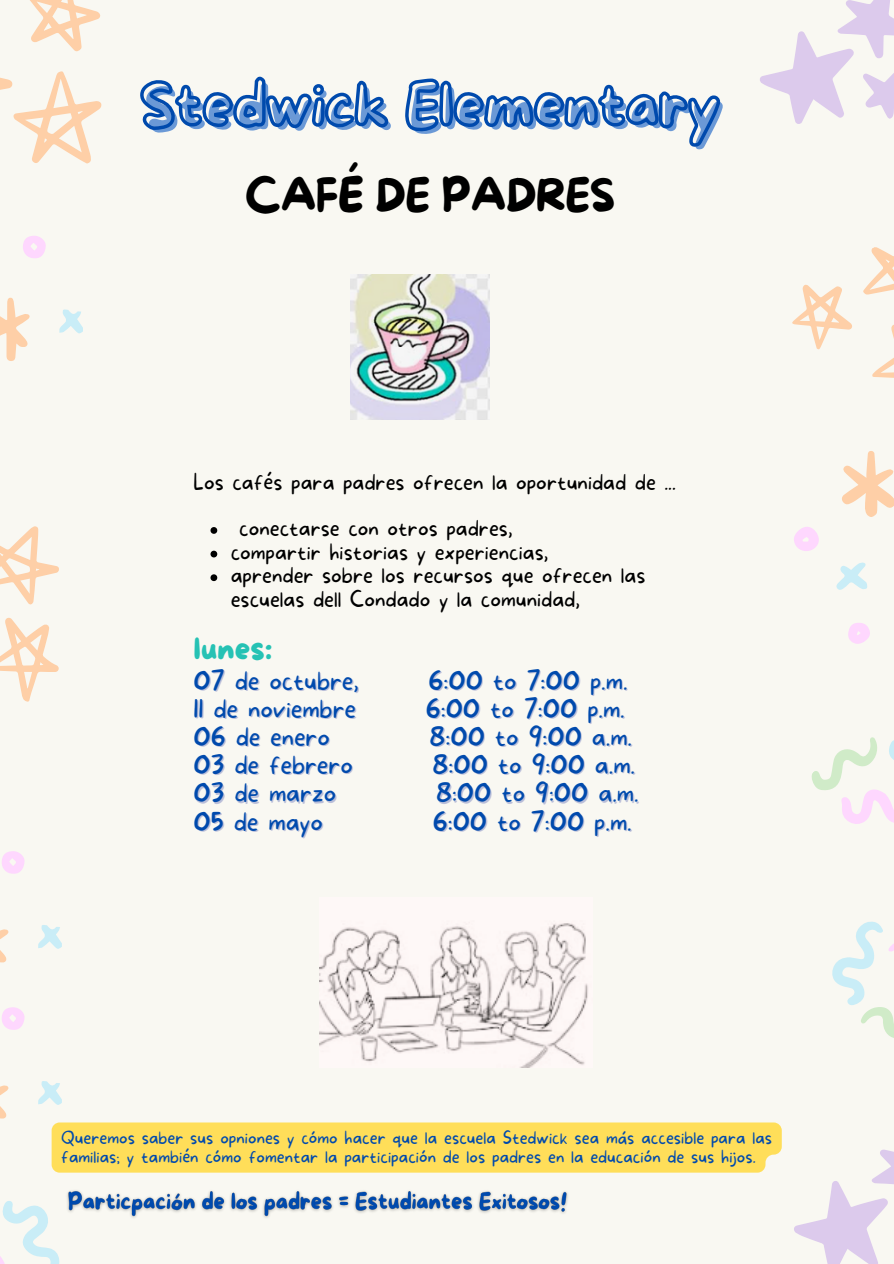
<style>
.page{position:relative;width:894px;height:1264px;background:#fff}
.page>*{position:absolute;margin:0;border:0;box-sizing:border-box;transform-origin:0 0}
.t1{font:61.5px "More Sugar";letter-spacing:-.015em;color:#6b99d6}
.t2{font:45px "More Sugar";letter-spacing:-.025em;color:#000}
.t3{font:31.5px "More Sugar";letter-spacing:-.015em;color:#26c2b4}
.t4{font:100 25.5px "More Sugar";color:#004aad}
.t5{font:100 21.75px/23.7px "More Sugar";color:#000}
.t6{font:100 17.4px/19.2px "More Sugar";color:#004aad}
</style>
<div class="page">
<div style="left:0;top:0;width:893px;height:1263px;background:#f9f8f2"></div>
<svg style="left:794px;top:1149px;width:99px;height:114px"></svg>
<svg style="left:832px;top:921px;width:61px;height:117px"></svg>
<svg style="left:0;top:0;width:102px;height:164px"></svg>
<svg style="left:59px;top:309px;width:24px;height:25px"></svg>
<svg style="left:0;top:297px;width:30px;height:64px"></svg>
<svg style="left:23px;top:236px;width:23px;height:22px"></svg>
<svg style="left:792px;top:247px;width:101px;height:131px"></svg>
<svg style="left:0;top:1201px;width:60px;height:62px"></svg>
<svg style="left:842px;top:451px;width:51px;height:66px"></svg>
<svg style="left:836px;top:562px;width:31px;height:28px"></svg>
<svg style="left:794px;top:527px;width:24px;height:24px"></svg>
<svg style="left:848px;top:623px;width:22px;height:21px"></svg>
<img style="left:319px;top:923px;width:269px;height:144px">
<img style="left:350px;top:366px;width:139px;height:54px">
<svg style="left:140px;top:76px;width:580px;height:290px"></svg>
<svg style="left:210px;top:527px;width:7px;height:7px"></svg>
<svg style="left:210px;top:550px;width:7px;height:7px"></svg>
<svg style="left:210px;top:574px;width:7px;height:7px"></svg>
<div style="left:52px;top:1122px;width:729px;height:50px;background:#ffde59"></div>
<img style="left:67px;top:1190px;width:501px;height:28px">
<svg style="left:811px;top:737px;width:82px;height:87px"></svg>
<svg style="left:38px;top:925px;width:24px;height:24px"></svg>
<svg style="left:0;top:929px;width:9px;height:34px"></svg>
<svg style="left:2px;top:851px;width:23px;height:23px"></svg>
<svg style="left:760px;top:0;width:133px;height:124px"></svg>
<svg style="left:0;top:526px;width:59px;height:176px"></svg>
<svg style="left:38px;top:1081px;width:24px;height:24px"></svg>
<svg style="left:0;top:1085px;width:9px;height:34px"></svg>
<svg style="left:2px;top:1007px;width:23px;height:23px"></svg>
<h1 class="t1" style="left:144px;top:76px;width:582px">Stedwick Elementary</h1>
<p class="t2" style="left:245px;top:170px;width:372px">CAFÉ DE PADRES</p>
<p class="t5" style="left:193px;top:471px;width:483px">Los cafés para padres ofrecen la oportunidad de ...</p>
<p class="t5" style="left:231px;top:517px;width:416px;text-indent:9px">conectarse con otros padres,<br>compartir historias y experiencias,<br>aprender sobre los recursos que ofrecen las escuelas dell Condado y la comunidad,</p>
<h3 class="t3" style="left:193px;top:631px;width:80px">lunes:</h3>
<p class="t4" style="left:193px;top:665px;width:167px">07 de octubre,</p>
<p class="t4" style="left:428px;top:665px;width:200px">6:00 to 7:00 p.m.</p>
<p class="t4" style="left:193px;top:693px;width:164px">11 de noviembre</p>
<h5 class="t4" style="left:426px;top:693px;width:200px">6:00 to 7:00 p.m.</h5>
<p class="t4" style="left:193px;top:721px;width:138px">06 de enero</p>
<p class="t4" style="left:429px;top:721px;width:204px">8:00 to 9:00 a.m.</p>
<p class="t4" style="left:193px;top:750px;width:161px">03 de febrero</p>
<h4 class="t4" style="left:432px;top:750px;width:204px">8:00 to 9:00 a.m.</h4>
<p class="t4" style="left:193px;top:778px;width:144px">03 de marzo</p>
<p class="t4" style="left:436px;top:778px;width:204px">8:00 to 9:00 a.m.</p>
<p class="t4" style="left:193px;top:806px;width:131px">05 de mayo</p>
<p class="t4" style="left:433px;top:806px;width:200px">6:00 to 7:00 p.m.</p>
<p class="t6" style="left:61px;top:1128px;width:712px">Queremos saber sus opniones y cómo hacer que la escuela Stedwick sea más accesible para las familias; y también cómo fomentar la participación de los padres en la educación de sus hijos.</p>
</div>
